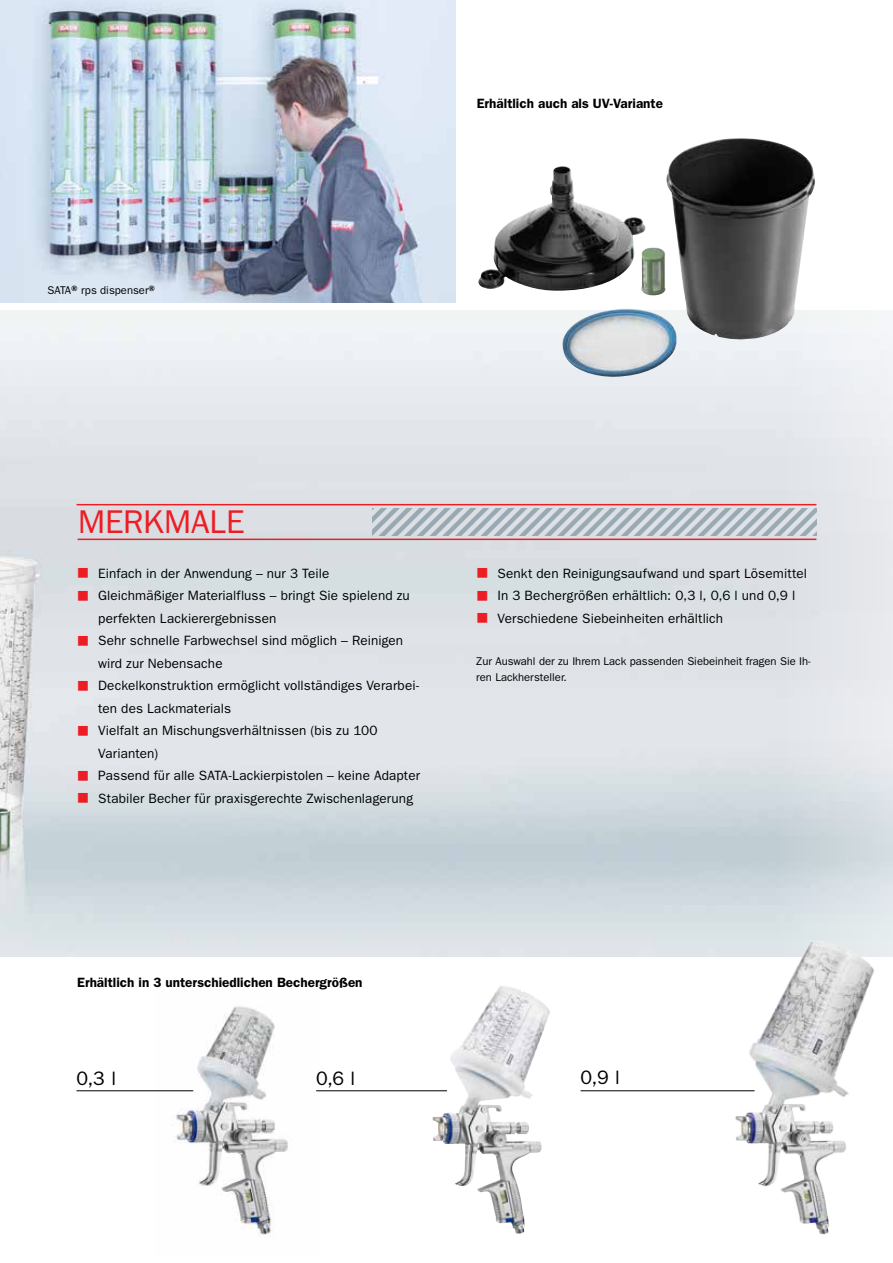
<style>
.page{position:relative;width:893px;height:1263px;background:#fff}
.page>*{position:absolute;margin:0;border:0;box-sizing:border-box;transform-origin:0 0}
.t1{font:33px "ITC Franklin Gothic Std";letter-spacing:-.005em;color:#ed1d24}
.t2{font:19.5px "ITC Franklin Gothic Std";color:#000}
.t3{font:13.5px/22.5px "ITC Franklin Gothic Std";letter-spacing:.01em;color:#000}
.t4{font:600 13.5px "ITC Franklin Gothic Std";color:#000}
.t5{font:11.25px/16.5px "ITC Franklin Gothic Std";color:#000}
</style>
<div class="page">
<img style="left:154px;top:1006px;width:167px;height:229px">
<hr style="left:77px;top:1090px;width:116px;height:1px;background:#000">
<img style="left:0;top:310px;width:893px;height:647px">
<img style="left:0;top:0;width:455px;height:303px">
<img style="left:432px;top:986px;width:70px;height:200px">
<hr style="left:581px;top:1090px;width:173px;height:1px;background:#000">
<hr style="left:316px;top:1090px;width:131px;height:1px;background:#000">
<img style="left:724px;top:929px;width:169px;height:306px">
<svg style="left:373px;top:509px;width:443px;height:26px;background:#bbc4cc"></svg>
<hr style="left:77px;top:504px;width:739px;height:1px;background:#ed1d24">
<hr style="left:78px;top:539px;width:738px;height:1px;background:#ed1d24">
<img style="left:478px;top:138px;width:337px;height:239px">
<svg style="left:78px;top:568px;width:10px;height:10px"></svg>
<svg style="left:78px;top:590px;width:10px;height:10px"></svg>
<svg style="left:78px;top:635px;width:10px;height:10px"></svg>
<svg style="left:78px;top:680px;width:10px;height:10px"></svg>
<svg style="left:78px;top:725px;width:10px;height:10px"></svg>
<svg style="left:78px;top:770px;width:10px;height:10px"></svg>
<svg style="left:78px;top:793px;width:10px;height:10px"></svg>
<svg style="left:478px;top:568px;width:9px;height:10px"></svg>
<svg style="left:478px;top:590px;width:9px;height:10px"></svg>
<svg style="left:478px;top:613px;width:9px;height:10px"></svg>
<p class="t5" style="left:47px;top:282px;width:109px">SATA<sup>®</sup> rps dispenser<sup>®</sup></p>
<p class="t4" style="left:477px;top:95px;width:188px">Erhältlich auch als UV-Variante</p>
<h1 class="t1" style="left:78px;top:503px;width:168px">MERKMALE</h1>
<p class="t3" style="left:98px;top:562px;width:323px">Einfach in der Anwendung – nur 3 Teile<br>Gleichmäßiger Materialfluss – bringt Sie spielend zu perfekten Lackierergebnissen<br>Sehr schnelle Farbwechsel sind möglich – Reinigen wird zur Nebensache<br>Deckelkonstruktion ermöglicht vollständiges Verarbei&shy;ten des Lackmaterials<br>Vielfalt an Mischungsverhältnissen (bis zu 100<br>Varianten)<br>Passend für alle SATA-Lackierpistolen – keine Adapter Stabiler Becher für praxisgerechte Zwischenlagerung</p>
<p class="t3" style="left:497px;top:562px;width:311px">Senkt den Reinigungsaufwand und spart Lösemittel<br>In 3 Bechergrößen erhältlich: 0,3 l, 0,6 l und 0,9 l<br>Verschiedene Siebeinheiten erhältlich</p>
<p class="t5" style="left:476px;top:653px;width:336px">Zur Auswahl der zu Ihrem Lack passenden Siebeinheit fragen Sie Ih&shy;ren Lackhersteller.</p>
<p class="t4" style="left:77px;top:974px;width:287px">Erhältlich in 3 unterschiedlichen Bechergrößen</p>
<h2 class="t2" style="left:77px;top:1067px;width:41px">0,3 l</h2>
<h2 class="t2" style="left:316px;top:1067px;width:41px">0,6 l</h2>
<h2 class="t2" style="left:581px;top:1066px;width:41px">0,9 l</h2>
</div>
